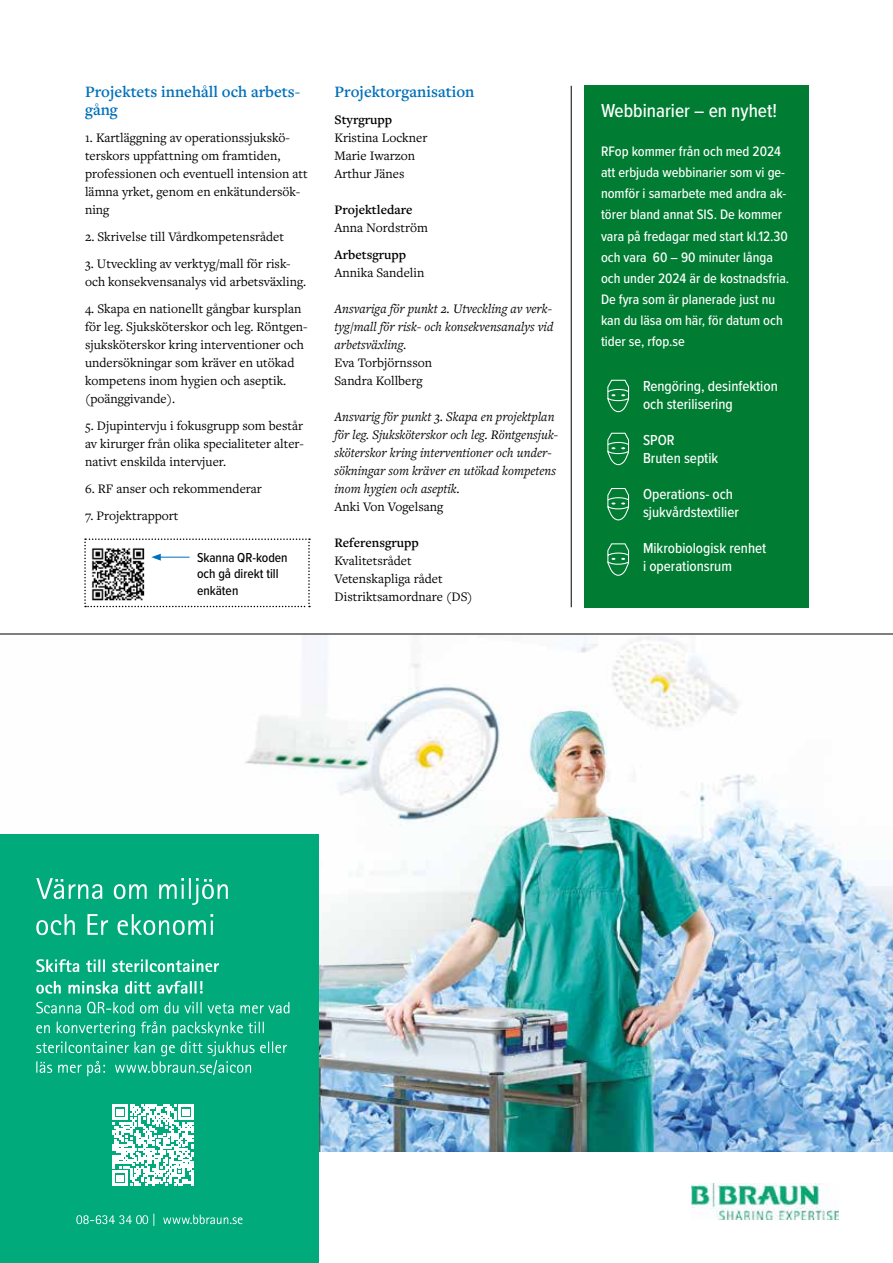
<style>
.page{position:relative;width:893px;height:1263px;background:#fff}
.page>*{position:absolute;margin:0;border:0;box-sizing:border-box;transform-origin:0 0}
.t1{font:500 19.5px "Proxima Nova Cond";color:#fff}
.t2{font:600 16.5px/18px "Freight Text Pro";color:#0070ba}
.t3{font:500 15px/18px "Proxima Nova Cond";color:#fff}
.t4{font:500 14.25px/21px "Proxima Nova Cond";color:#fff}
.t5{font:13.5px/18px "Freight Text Pro";color:#000}
.t6{font:italic 13.5px/18px "Freight Text Pro";color:#000;text-align:justify}
.t7{font:600 13.5px "Freight Text Pro";color:#000}
.t8{font:500 13.5px/16.2px "Proxima Nova Cond";color:#000}
</style>
<div class="page">
<img style="left:244px;top:635px;width:649px;height:516px">
<div style="left:0;top:834px;width:319px;height:429px;background:#00aa7a"></div>
<img style="left:692px;top:1183px;width:146px;height:37px">
<svg style="left:36px;top:878px;width:192px;height:27px"></svg>
<svg style="left:36px;top:914px;width:177px;height:21px"></svg>
<svg style="left:36px;top:959px;width:183px;height:13px"></svg>
<svg style="left:36px;top:981px;width:167px;height:13px"></svg>
<svg style="left:36px;top:1002px;width:253px;height:11px"></svg>
<svg style="left:36px;top:1021px;width:251px;height:55px"></svg>
<svg style="left:76px;top:1214px;width:166px;height:12px"></svg>
<svg style="left:112px;top:1104px;width:82px;height:82px"></svg>
<hr style="left:0;top:634px;width:893px;height:1px;background:#000">
<svg style="left:84px;top:538px;width:226px;height:69px"></svg>
<div style="left:584px;top:85px;width:224px;height:522px;background:#007d32"></div>
<svg style="left:607px;top:380px;width:22px;height:32px"></svg>
<svg style="left:607px;top:433px;width:22px;height:32px"></svg>
<svg style="left:607px;top:488px;width:22px;height:32px"></svg>
<svg style="left:607px;top:543px;width:22px;height:33px"></svg>
<hr style="left:571px;top:86px;width:1px;height:521px;background:#000">
<p class="t2" style="left:85px;top:82px;width:217px">Projektets innehåll och arbets&shy;gång</p>
<p class="t5" style="left:85px;top:128px;width:224px">1. Kartläggning av operationssjukskö&shy;terskors uppfattning om framtiden, professionen och eventuell intension att lämna yrket, genom en enkätundersök&shy;ning</p>
<p class="t5" style="left:85px;top:227px;width:200px">2. Skrivelse till Vårdkompetensrådet</p>
<p class="t5" style="left:85px;top:254px;width:223px">3. Utveckling av verktyg/mall för risk&shy;och konsekvensanalys vid arbetsväxling.</p>
<p class="t5" style="left:85px;top:299px;width:224px">4. Skapa en nationellt gångbar kursplan för leg. Sjuksköterskor och leg. Röntgen&shy;sjuksköterskor kring interventioner och undersökningar som kräver en utökad kompetens inom hygien och aseptik. (poänggivande).</p>
<p class="t5" style="left:85px;top:416px;width:220px;text-align:justify">5. Djupintervju i fokusgrupp som består av kirurger från olika specialiteter alter&shy;nativt enskilda intervjuer.</p>
<p class="t5" style="left:85px;top:479px;width:178px">6. RF anser och rekommenderar</p>
<p class="t5" style="left:85px;top:506px;width:95px">7. Projektrapport</p>
<p class="t8" style="left:197px;top:549px;width:92px">Skanna QR-koden och gå direkt till enkäten</p>
<p class="t2" style="left:334px;top:82px;width:142px">Projektorganisation</p>
<p class="t7" style="left:334px;top:110px;width:59px">Styrgrupp</p>
<p class="t5" style="left:334px;top:128px;width:94px">Kristina Lockner<br>Marie Iwarzon<br>Arthur Jänes</p>
<p class="t7" style="left:334px;top:200px;width:79px">Projektledare</p>
<p class="t5" style="left:334px;top:218px;width:95px">Anna Nordström</p>
<p class="t7" style="left:334px;top:245px;width:73px">Arbetsgrupp</p>
<p class="t5" style="left:334px;top:263px;width:91px">Annika Sandelin</p>
<p class="t6" style="left:334px;top:299px;width:220px">Ansvariga för punkt 2. Utveckling av verk&shy;tyg/mall för risk- och konsekvensanalys vid arbetsväxling.</p>
<p class="t5" style="left:334px;top:353px;width:99px">Eva Torbjörnsson<br>Sandra Kollberg</p>
<p class="t6" style="left:334px;top:407px;width:225px;text-align:left">Ansvarig för punkt 3. Skapa en projektplan för leg. Sjuksköterskor och leg. Röntgensjuk&shy;sköterskor kring interventioner och under&shy;sökningar som kräver en utökad kompetens inom hygien och aseptik.</p>
<p class="t5" style="left:334px;top:497px;width:110px">Anki Von Vogelsang</p>
<p class="t7" style="left:334px;top:533px;width:86px">Referensgrupp</p>
<p class="t5" style="left:334px;top:551px;width:140px">Kvalitetsrådet<br>Vetenskapliga rådet<br>Distriktsamordnare (DS)</p>
<h1 class="t1" style="left:601px;top:97px;width:178px">Webbinarier – en nyhet!</h1>
<p class="t4" style="left:601px;top:141px;width:190px">RFop kommer från och med 2024 att erbjuda webbinarier som vi ge&shy;nomför i samarbete med andra ak&shy;törer bland annat SIS. De kommer vara på fredagar med start kl.12.30 och vara 60 – 90 minuter långa och under 2024 är de kostnadsfria.<br>De fyra som är planerade just nu kan du läsa om här, för datum och tider se, rfop.se</p>
<p class="t3" style="left:643px;top:376px;width:136px">Rengöring, desinfektion och sterilisering</p>
<p class="t3" style="left:643px;top:430px;width:77px">SPOR<br>Bruten septik</p>
<p class="t3" style="left:643px;top:484px;width:97px">Operations- och sjukvårdstextilier</p>
<p class="t3" style="left:643px;top:538px;width:125px">Mikrobiologisk renhet i operationsrum</p>
</div>
